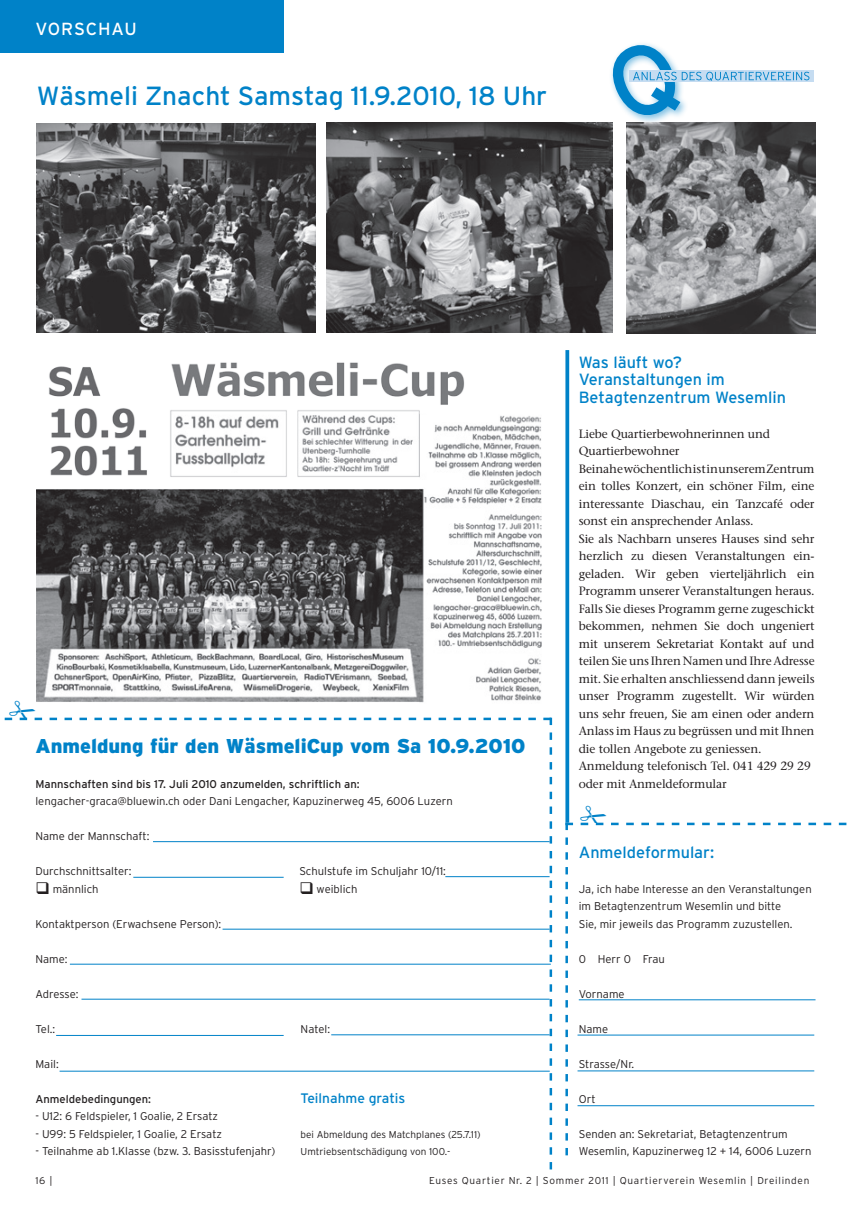
<style>
.page{position:relative;width:851px;height:1205px;background:#fff}
.page>*{position:absolute;margin:0;border:0;box-sizing:border-box;transform-origin:0 0}
.t1{font:26.25px "Interstate";color:#0082c8}
.t2{font:900 20px "Interstate";color:#0082c8}
.t3{font:17.5px "Interstate";color:#fff}
.t4{font:16.25px/17.5px "Interstate";color:#0082c8}
.t5{font:13.75px "Interstate";color:#0082c8}
.t6{font:500 12px/17.5px "Stone Serif Std";letter-spacing:-.01em;color:#231f20}
.t7{font:300 11.25px/17.5px "Interstate";color:#231f20}
.t8{font:11.25px "Interstate";color:#231f20}
.t9{font:300 10px "Interstate";color:#231f20}
.t10{font:300 10px "Interstate";letter-spacing:.07em;color:#231f20}
.t11{font:300 10px "Interstate";letter-spacing:.04em;color:#231f20}
</style>
<div class="page">
<div style="left:0;top:0;width:283px;height:53px;background:#0082c8"></div>
<div style="left:608px;top:41px;width:80px;height:83px;background:#0082c8;opacity:.5"></div>
<div style="left:629px;top:70px;width:185px;height:12px;background:#c5dcf1"></div>
<svg style="left:608px;top:41px;width:201px;height:79px"></svg>
<img style="left:37px;top:362px;width:505px;height:338px">
<svg style="left:565px;top:350px;width:4px;height:455px;background:#1c90ce"></svg>
<img style="left:37px;top:124px;width:278px;height:208px">
<img style="left:327px;top:123px;width:285px;height:209px">
<img style="left:626px;top:123px;width:189px;height:210px">
<svg style="left:4px;top:700px;width:548px;height:469px"></svg>
<svg style="left:565px;top:805px;width:282px;height:350px"></svg>
<h3 class="t3" style="left:35px;top:19px;width:52px">Vorscha</h3>
<h3 class="t3" style="left:124px;top:19px;width:14px">u</h3>
<h1 class="t1" style="left:37px;top:81px;width:512px">Wäsmeli Znacht Samstag 11.9.2010, 18 U hr</h1>
<h2 class="t2" style="left:35px;top:734px;width:491px">Anmeldung für den WäsmeliCup vom Sa 10.9.2010</h2>
<p class="t8" style="left:35px;top:777px;width:326px">Mannschaften sind bis 17. Juli 2010 anzumelden, schriftlich an:</p>
<p class="t7" style="left:35px;top:792px;width:419px">lengacher-graca@bluewin.ch oder Dani Lengacher, Kapuzinerweg 45, 6006 Luzern</p>
<p class="t7" style="left:35px;top:827px;width:115px">Name der Mannschaft:</p>
<p class="t7" style="left:35px;top:862px;width:97px">Durchschnittsalter:</p>
<p class="t7" style="left:299px;top:862px;width:148px">Schulstufe im Schuljahr 10/11:</p>
<p class="t7" style="left:35px;top:880px;width:65px">❑ männlich</p>
<p class="t7" style="left:299px;top:880px;width:60px">❑ weiblich</p>
<p class="t7" style="left:35px;top:915px;width:187px">Kontaktperson (Erwachsene Person):</p>
<p class="t7" style="left:35px;top:950px;width:34px">Name:</p>
<p class="t7" style="left:35px;top:985px;width:45px">Adresse:</p>
<p class="t7" style="left:35px;top:1020px;width:21px">Tel.:</p>
<p class="t7" style="left:300px;top:1020px;width:31px">Natel:</p>
<p class="t7" style="left:35px;top:1055px;width:25px">Mail:</p>
<p class="t8" style="left:35px;top:1092px;width:117px">Anmeldebedingungen:</p>
<p class="t5" style="left:300px;top:1090px;width:106px">Teilnahme gratis</p>
<p class="t7" style="left:35px;top:1107px;width:184px">- U12: 6 Feldspieler, 1 Goalie, 2 Ersatz</p>
<p class="t7" style="left:35px;top:1125px;width:188px">- U99: 5 Feldspieler, 1 Goalie, 2 Ersatz</p>
<p class="t9" style="left:300px;top:1128px;width:181px">bei Abmeldung des Matchplanes (25.7.11)</p>
<p class="t7" style="left:35px;top:1142px;width:241px">- Teilnahme ab 1.Klasse (bzw. 3. Basisstufenjahr)</p>
<p class="t9" style="left:300px;top:1146px;width:151px">Umtriebsentschädigung von 100.-</p>
<h3 class="t4" style="left:578px;top:353px;width:209px">Was läuft wo?<br>Veranstaltungen im<br>Betagtenzentrum Wesemlin</h3>
<p class="t6" style="left:578px;top:425px;width:237px">Liebe Quartierbewohnerinnen und Quartierbewohner<br>Beinahe wöchentlich ist in unserem Zentrum ein tolles Konzert, ein schöner Film, eine interessante Diaschau, ein Tanzcafé oder sonst ein ansprechender Anlass.<br>Sie als Nachbarn unseres Hauses sind sehr herzlich zu diesen Veranstaltungen ein&shy;geladen. Wir geben vierteljährlich ein Programm unserer Veranstaltungen heraus.<br>Falls Sie dieses Programm gerne zugeschickt bekommen, nehmen Sie doch ungeniert mit unserem Sekretariat Kontakt auf und teilen Sie uns Ihren Namen und Ihre Adresse mit. Sie erhalten anschliessend dann jeweils unser Programm zugestellt. Wir würden uns sehr freuen, Sie am einen oder andern Anlass im Haus zu begrüssen und mit Ihnen die tollen Angebote zu geniessen.<br>Anmeldung telefonisch Tel. 041 429 29 29 oder mit Anmeldeformular</p>
<h3 class="t4" style="left:578px;top:843px;width:137px">Anmeldeformular:</h3>
<p class="t7" style="left:578px;top:880px;width:234px">Ja, ich habe Interesse an den Veranstaltungen im Betagtenzentrum Wesemlin und bitte<br>Sie, mir jeweils das Programm zuzustellen.</p>
<p class="t7" style="left:578px;top:950px;width:87px">0 Herr 0 Frau</p>
<p class="t7" style="left:578px;top:985px;width:47px">Vorname</p>
<p class="t7" style="left:578px;top:1020px;width:31px">Name</p>
<p class="t7" style="left:578px;top:1055px;width:57px">Strasse/Nr.</p>
<p class="t7" style="left:578px;top:1090px;width:18px">Ort</p>
<p class="t7" style="left:578px;top:1125px;width:234px">Senden an: Sekretariat, Betagtenzentrum<br>Wesemlin, Kapuzinerweg 12 + 14, 6006 Luzern</p>
<p class="t11" style="left:35px;top:1175px;width:19px">16 |</p>
<p class="t10" style="left:429px;top:1175px;width:382px">Euses Quartier Nr. 2 | Sommer 2011 | Quartierverein Wesemlin | Dreilinden</p>
</div>
